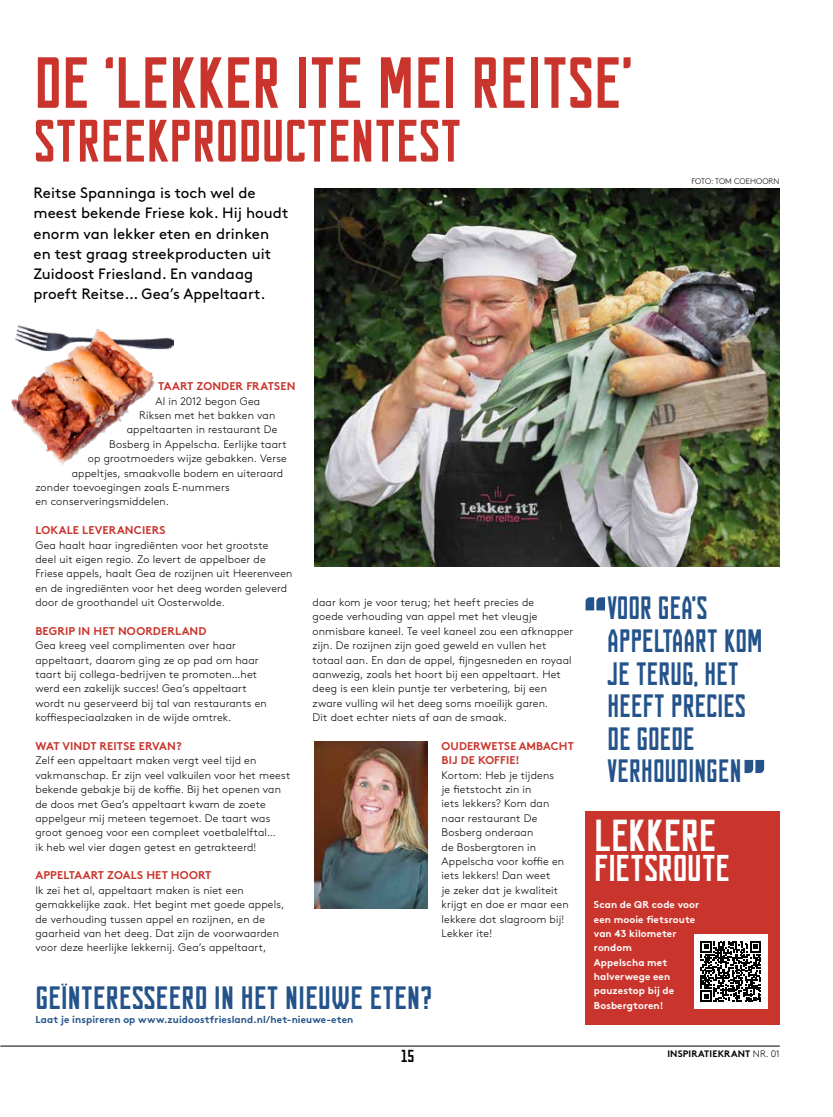
<style>
.page{position:relative;width:833px;height:1117px;background:#fff}
.page>*{position:absolute;margin:0;border:0;box-sizing:border-box;transform-origin:0 0}
.t1{font:condensed 87.5px "FUNCTION";color:#23538a}
.t2{font:condensed 72.5px "FUNCTION";letter-spacing:-.01em;color:#c9352c}
.t3{font:condensed 60px "FUNCTION";letter-spacing:-.01em;color:#c9352c}
.t4{font:condensed 45px "FUNCTION";letter-spacing:-.015em;color:#fff}
.t5{font:condensed 37.5px "FUNCTION";letter-spacing:-.015em;color:#fff}
.t6{font:condensed 32.5px/32.5px "FUNCTION";letter-spacing:-.01em;color:#23538a;scale:.91 1}
.t7{font:condensed 32.5px "FUNCTION";letter-spacing:-.01em;color:#23538a}
.t8{font:condensed 17.5px "FUNCTION";color:#000}
.t9{font:15px/20px "Brown Std";color:#000}
.t10{font:700 11.25px/14.4px "Brown Std";letter-spacing:.01em;color:#c9352c}
.t11{font:300 10.88px/14.4px "Brown Std";letter-spacing:.015em;color:#000}
.t12{font:700 10px/14.4px "Brown Std";letter-spacing:.01em;color:#fff}
.t13{font:700 10px "Brown Std";letter-spacing:.01em;color:#23538a}
.t14{font:700 9.38px "Brown Std";letter-spacing:.01em;color:#000}
.t15{font:300 8.12px "Brown Std";letter-spacing:.01em;color:#000}
.s1{font-weight:300}
</style>
<div class="page">
<hr style="left:0;top:1045px;width:780px;height:1px;background:#000">
<img style="left:315px;top:188px;width:465px;height:378px">
<div style="left:585px;top:810px;width:195px;height:214px;background:#c9352c"></div>
<div style="left:694px;top:934px;width:74px;height:74px;background:#fff"></div>
<svg style="left:700px;top:941px;width:61px;height:60px"></svg>
<img style="left:11px;top:325px;width:162px;height:140px">
<img style="left:315px;top:741px;width:112px;height:167px">
<h2 class="t2" style="left:34px;top:43px;width:601px">DE ‘LEKKER ITE MEI REITSE’</h2>
<h3 class="t3" style="left:34px;top:108px;width:430px">STREEKPRODUCTENTEST</h3>
<h3 class="t9" style="left:34px;top:183px;width:256px">Reitse Spanninga is toch wel de meest bekende Friese kok. Hij houdt enorm van lekker eten en drinken en test graag streekproducten uit Zuidoost Friesland. En vandaag proeft Reitse… Gea’s Appeltaart.</h3>
<p class="t15" style="left:691px;top:176px;width:90px">FOTO: TOM COEHOORN</p>
<p class="t10" style="left:158px;top:379px;width:139px">TAART ZONDER FRATSEN</p>
<p class="t11" style="left:155px;top:394px;width:106px">Al in 2012 begon Gea</p>
<p class="t11" style="left:139px;top:408px;width:138px">Riksen met het bakken van</p>
<p class="t11" style="left:127px;top:422px;width:152px">appeltaarten in restaurant De</p>
<p class="t11" style="left:109px;top:437px;width:179px">Bosberg in Appelscha. Eerlijke taart</p>
<p class="t11" style="left:88px;top:451px;width:200px">op grootmoeders wijze gebakken. Verse</p>
<p class="t11" style="left:72px;top:465px;width:213px">appeltjes, smaakvolle bodem en uiteraard</p>
<p class="t11" style="left:35px;top:480px;width:196px">zonder toevoegingen zoals E-nummers</p>
<p class="t11" style="left:35px;top:494px;width:135px">en conserveringsmiddelen.</p>
<p class="t10" style="left:35px;top:523px;width:132px">LOKALE LEVERANCIERS</p>
<p class="t11" style="left:35px;top:537px;width:259px">Gea haalt haar ingrediënten voor het grootste<br>deel uit eigen regio. Zo levert de appelboer de Friese appels, haalt Gea de rozijnen uit Heerenveen en de ingrediënten voor het deeg worden geleverd door de groothandel uit Oosterwolde.</p>
<p class="t10" style="left:35px;top:623px;width:172px">BEGRIP IN HET NOORDERLAND</p>
<p class="t11" style="left:35px;top:638px;width:233px">Gea kreeg veel complimenten over haar appeltaart, daarom ging ze op pad om haar taart bij collega-bedrijven te promoten…het werd een zakelijk succes! Gea’s appeltaart wordt nu geserveerd bij tal van restaurants en koffiespeciaalzaken in de wijde omtrek.</p>
<p class="t10" style="left:35px;top:738px;width:148px">WAT VINDT REITSE ERVAN?</p>
<p class="t11" style="left:35px;top:753px;width:256px">Zelf een appeltaart maken vergt veel tijd en vakmanschap. Er zijn veel valkuilen voor het meest bekende gebakje bij de koffie. Bij het openen van de doos met Gea’s appeltaart kwam de zoete appelgeur mij meteen tegemoet. De taart was groot genoeg voor een compleet voetbalelftal…<br>ik heb wel vier dagen getest en getrakteerd!</p>
<p class="t10" style="left:35px;top:868px;width:178px">APPELTAART ZOALS HET HOORT</p>
<p class="t11" style="left:35px;top:882px;width:250px">Ik zei het al, appeltaart maken is niet een gemakkelijke zaak. Het begint met goede appels, de verhouding tussen appel en rozijnen, en de gaarheid van het deeg. Dat zijn de voorwaarden voor deze heerlijke lekkernij. Gea’s appeltaart,</p>
<p class="t11" style="left:312px;top:595px;width:262px">daar kom je voor terug; het heeft precies de<br>goede verhouding van appel met het vleugje onmisbare kaneel. Te veel kaneel zou een afknapper zijn. De rozijnen zijn goed geweld en vullen het totaal aan. En dan de appel, fijngesneden en royaal aanwezig, zoals het hoort bij een appeltaart. Het deeg is een klein puntje ter verbetering, bij een zware vulling wil het deeg soms moeilijk garen.<br>Dit doet echter niets af aan de smaak.</p>
<p class="t10" style="left:441px;top:738px;width:134px">OUDERWETSE AMBACHT<br>BIJ DE KOFFIE!</p>
<p class="t11" style="left:441px;top:767px;width:129px">Kortom: Heb je tijdens<br>je fietstocht zin in<br>iets lekkers? Kom dan naar restaurant De<br>Bosberg onderaan<br>de Bosbergtoren in<br>Appelscha voor koffie en iets lekkers! Dan weet<br>je zeker dat je kwaliteit krijgt en doe er maar een lekkere dot slagroom bij!<br>Lekker ite!</p>
<h3 class="t7" style="left:35px;top:979px;width:398px">GEÏNTERESSEERD IN HET NIEUWE ETEN?</h3>
<p class="t13" style="left:35px;top:1013px;width:319px">Laat je inspireren op www.zuidoostfriesland.nl/het-nieuwe-eten</p>
<h1 class="t1" style="left:582px;top:580px;width:27px">“</h1>
<h3 class="t6" style="left:607px;top:592px;width:173px">VOOR GEA’S<br>APPELTAART KOM<br>JE TERUG, HET<br>HEEFT PRECIES<br>DE GOEDE<br>VERHOUDINGEN</h3>
<h1 class="t1" style="left:741px;top:743px;width:27px">”</h1>
<h3 class="t4" style="left:594px;top:811px;width:124px">LEKKERE</h3>
<h3 class="t5" style="left:594px;top:848px;width:138px">FIETSROUTE</h3>
<p class="t12" style="left:594px;top:897px;width:107px">Scan de QR code voor een mooie fietsroute van 43 kilometer rondom<br>Appelscha met halverwege een pauzestop bij de<br>Bosbergtoren!</p>
<h3 class="t8" style="left:401px;top:1046px;width:15px">15</h3>
<p class="t14" style="left:667px;top:1048px;width:114px">INSPIRATIEKRANT <span class="s1">NR. 01</span></p>
</div>
